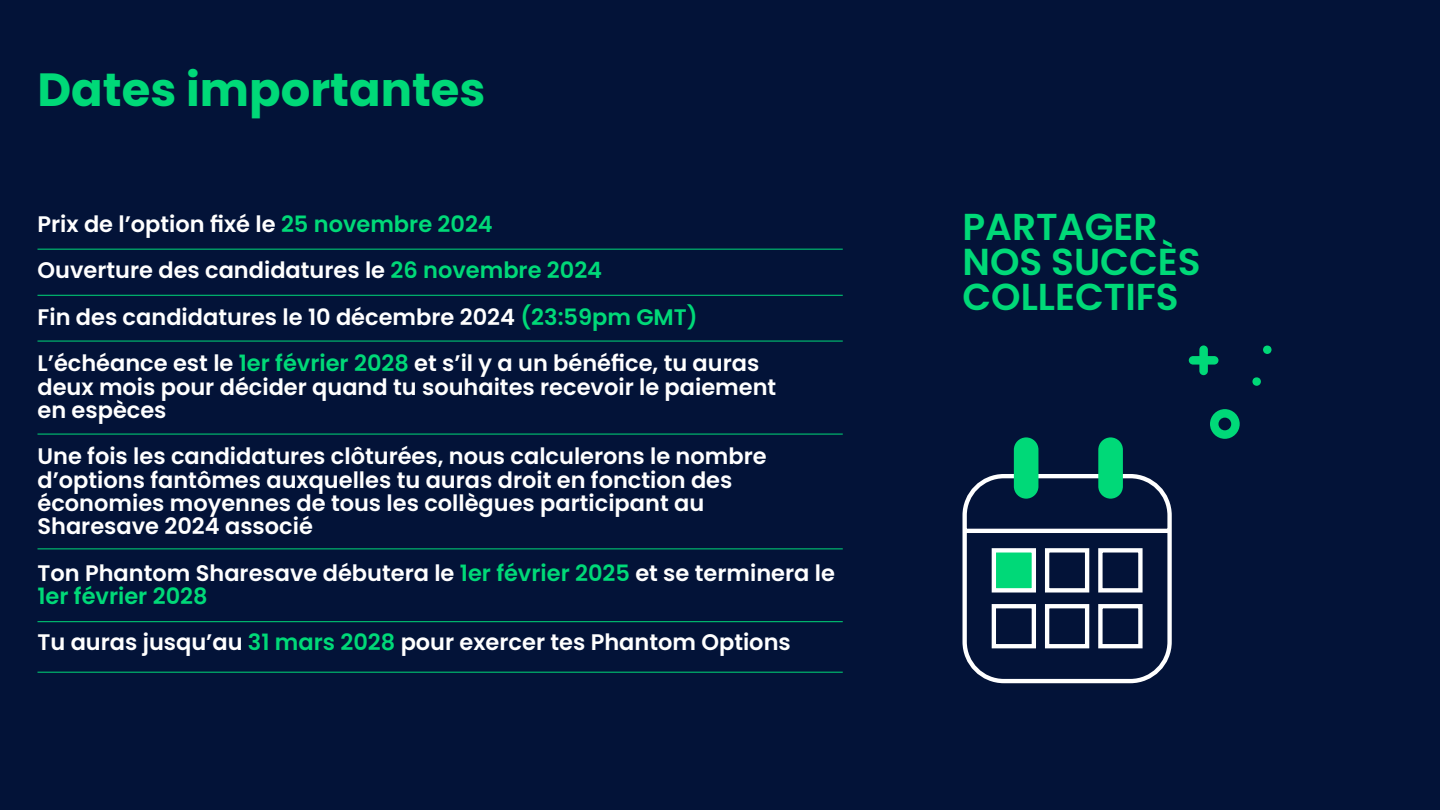
<style>
.page{position:relative;width:1440px;height:810px;background:#031338}
.page>*{position:absolute;margin:0;border:0;box-sizing:border-box;transform-origin:0 0}
.t1{font:700 46.5px "Poppins";color:#00d978}
.t2{font:600 37.5px/35.2px "Poppins";color:#00d978}
.t3{font:600 22.5px/23.2px "Poppins";color:#fff}
.s1{color:#00d978}
</style>
<div class="page">
<svg style="left:1189px;top:345px;width:29px;height:30px"></svg>
<svg style="left:1252px;top:377px;width:9px;height:9px"></svg>
<svg style="left:1263px;top:345px;width:9px;height:9px"></svg>
<svg style="left:1210px;top:409px;width:30px;height:30px"></svg>
<svg style="left:962px;top:472px;width:210px;height:212px"></svg>
<div style="left:1014px;top:437px;width:24px;height:62px;background:#00d978;border-radius:12px"></div>
<div style="left:1098px;top:437px;width:25px;height:62px;background:#00d978;border-radius:12px"></div>
<hr style="left:38px;top:249px;width:805px;height:1px;background:#00d978">
<hr style="left:38px;top:295px;width:805px;height:1px;background:#00d978">
<hr style="left:38px;top:341px;width:805px;height:1px;background:#00d978">
<hr style="left:38px;top:434px;width:805px;height:1px;background:#00d978">
<hr style="left:38px;top:549px;width:805px;height:1px;background:#00d978">
<hr style="left:38px;top:672px;width:805px;height:1px;background:#00d978">
<hr style="left:38px;top:621px;width:805px;height:1px;background:#00d978">
<h1 class="t1" style="left:38px;top:63px;width:450px">Dates importantes</h1>
<p class="t3" style="left:38px;top:201px;width:723px;line-height:46.5px">Prix de l’option fixé le <span class="s1">25 novembre 2024<br></span>Ouverture des candidatures le <span class="s1">26 novembre 2024<br></span>Fin des candidatures le 10 décembre 2024 <span class="s1">(23:59pm GMT)<br></span>L’échéance est le <span class="s1">1er février 2028</span> et s’il y a un bénéfice, tu auras</p>
<p class="t3" style="left:38px;top:375px;width:740px">deux mois pour décider quand tu souhaites recevoir le paiement en espèces</p>
<p class="t3" style="left:38px;top:445px;width:731px">Une fois les candidatures clôturées, nous calculerons le nombre d’options fantômes auxquelles tu auras droit en fonction des économies moyennes de tous les collègues participant au Sharesave 2024 associé</p>
<p class="t3" style="left:38px;top:561px;width:799px">Ton Phantom Sharesave débutera le <span class="s1">1er février 2025</span> et se terminera le<br><span class="s1">1er février 2028</span></p>
<p class="t3" style="left:38px;top:631px;width:755px">Tu auras jusqu’au <span class="s1">31 mars 2028</span> pour exercer tes Phantom Options</p>
<h2 class="t2" style="left:963px;top:209px;width:240px">PARTAGER<br>NOS SUCCÈS<br>COLLECTIFS</h2>
</div>
